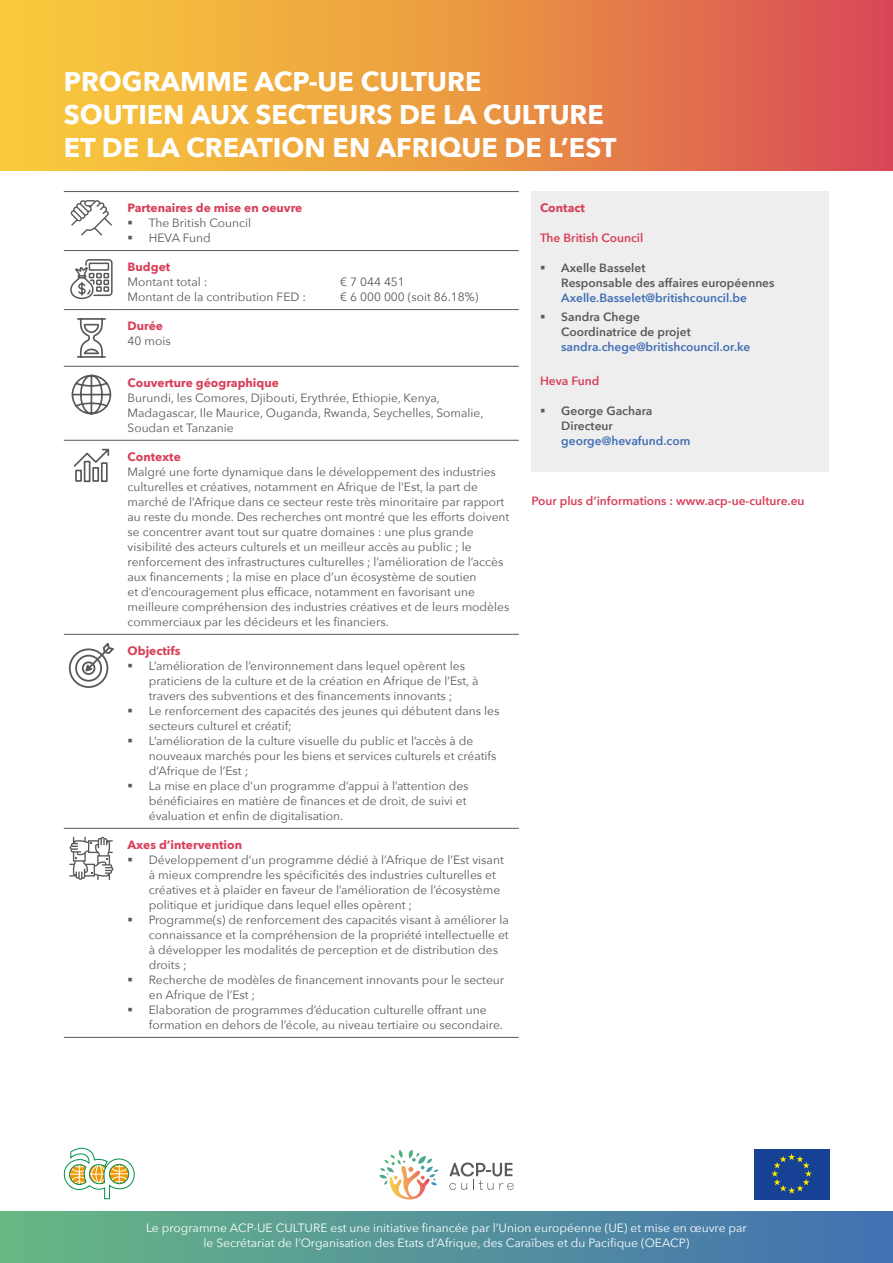
<style>
.page{position:relative;width:893px;height:1263px;background:#fff}
.page>*{position:absolute;margin:0;border:0;box-sizing:border-box;transform-origin:0 0}
.t1{font:700 27px/33px "Avenir Next";color:#fff}
.t2{font:12px/15px "Avenir Next";color:#58595b}
.t3{font:12px/15px "Avenir Next";color:#fff;text-align:center}
.t4{font:600 12px/15px "Avenir Next";color:#58595b}
.t5{font:700 12px "Avenir Next";color:#d7415a}
.t6{font:600 12px "Avenir Next";color:#416eb4}
.t7{font:600 12px "Avenir Next";color:#d7415a}
</style>
<div class="page">
<div style="left:0;top:0;width:893px;height:170px;background:linear-gradient(to right,#fbd637,#da5153)"></div>
<div style="left:0;top:1212px;width:893px;height:51px;background:linear-gradient(to right,#68b783,#4270b3)"></div>
<div style="left:531px;top:191px;width:298px;height:281px;background:#eeeeef"></div>
<svg style="left:64px;top:1148px;width:71px;height:51px"></svg>
<hr style="left:64px;top:191px;width:55px;height:1px;background:#58595b">
<hr style="left:119px;top:191px;width:400px;height:1px;background:#58595b">
<hr style="left:64px;top:250px;width:55px;height:1px;background:#58595b">
<hr style="left:119px;top:250px;width:400px;height:1px;background:#58595b">
<hr style="left:64px;top:309px;width:55px;height:1px;background:#58595b">
<hr style="left:119px;top:309px;width:400px;height:1px;background:#58595b">
<hr style="left:64px;top:366px;width:55px;height:1px;background:#58595b">
<hr style="left:119px;top:366px;width:400px;height:1px;background:#58595b">
<hr style="left:64px;top:440px;width:55px;height:1px;background:#58595b">
<hr style="left:119px;top:440px;width:400px;height:1px;background:#58595b">
<hr style="left:64px;top:634px;width:55px;height:1px;background:#58595b">
<hr style="left:119px;top:634px;width:400px;height:1px;background:#58595b">
<hr style="left:64px;top:828px;width:55px;height:1px;background:#58595b">
<hr style="left:119px;top:828px;width:400px;height:1px;background:#58595b">
<hr style="left:64px;top:1037px;width:55px;height:1px;background:#58595b">
<hr style="left:119px;top:1037px;width:400px;height:1px;background:#58595b">
<svg style="left:69px;top:200px;width:44px;height:283px"></svg>
<svg style="left:68px;top:643px;width:46px;height:45px"></svg>
<svg style="left:69px;top:837px;width:44px;height:43px"></svg>
<div style="left:754px;top:1149px;width:75px;height:50px;background:#164194"></div>
<svg style="left:771px;top:1153px;width:41px;height:41px"></svg>
<svg style="left:449px;top:1162px;width:65px;height:28px"></svg>
<svg style="left:379px;top:1149px;width:60px;height:50px"></svg>
<h1 class="t1" style="left:64px;top:64px;width:554px">PROGRAMME ACP-UE CULTURE<br>SOUTIEN AUX SECTEURS DE LA CULTURE<br>ET DE LA CREATION EN AFRIQUE DE L’EST</h1>
<p class="t5" style="left:128px;top:197px;width:176px">Partenaires de mise en oeuvre</p>
<p class="t2" style="left:128px;top:215px;width:125px">▪ The British Council</p>
<p class="t2" style="left:128px;top:230px;width:85px">▪ HEVA Fund</p>
<p class="t5" style="left:128px;top:256px;width:44px">Budget</p>
<p class="t2" style="left:128px;top:274px;width:81px">Montant total :</p>
<p class="t2" style="left:340px;top:274px;width:66px">€ 7 044 451</p>
<p class="t2" style="left:128px;top:289px;width:180px">Montant de la contribution FED :</p>
<p class="t2" style="left:340px;top:289px;width:140px">€ 6 000 000 (soit 86.18%)</p>
<p class="t5" style="left:128px;top:315px;width:37px">Durée</p>
<p class="t2" style="left:128px;top:333px;width:45px">40 mois</p>
<p class="t5" style="left:128px;top:372px;width:153px">Couverture géographique</p>
<p class="t2" style="left:128px;top:390px;width:357px">Burundi, les Comores, Djibouti, Erythrée, Ethiopie, Kenya,<br>Madagascar, Ile Maurice, Ouganda, Rwanda, Seychelles, Somalie,<br>Soudan et Tanzanie</p>
<p class="t5" style="left:128px;top:446px;width:55px">Contexte</p>
<p class="t2" style="left:128px;top:464px;width:383px">Malgré une forte dynamique dans le développement des industries culturelles et créatives, notamment en Afrique de l’Est, la part de marché de l’Afrique dans ce secteur reste très minoritaire par rapport au reste du monde. Des recherches ont montré que les efforts doivent se concentrer avant tout sur quatre domaines : une plus grande visibilité des acteurs culturels et un meilleur accès au public ; le renforcement des infrastructures culturelles ; l’amélioration de l’accès aux financements ; la mise en place d’un écosystème de soutien<br>et d’encouragement plus efficace, notamment en favorisant une meilleure compréhension des industries créatives et de leurs modèles commerciaux par les décideurs et les financiers.</p>
<p class="t5" style="left:128px;top:640px;width:54px">Objectifs</p>
<p class="t2" style="left:149px;top:658px;width:331px;text-indent:-21px">▪ L’amélioration de l’environnement dans lequel opèrent les praticiens de la culture et de la création en Afrique de l’Est, à travers des subventions et des financements innovants ;</p>
<p class="t2" style="left:149px;top:703px;width:352px;text-indent:-21px">▪ Le renforcement des capacités des jeunes qui débutent dans les secteurs culturel et créatif;</p>
<p class="t2" style="left:149px;top:733px;width:349px;text-indent:-21px">▪ L’amélioration de la culture visuelle du public et l’accès à de nouveaux marchés pour les biens et services culturels et créatifs d’Afrique de l’Est ;</p>
<p class="t2" style="left:149px;top:778px;width:321px;text-indent:-21px">▪ La mise en place d’un programme d’appui à l’attention des bénéficiaires en matière de finances et de droit, de suivi et évaluation et enfin de digitalisation.</p>
<p class="t5" style="left:128px;top:834px;width:116px">Axes d’intervention</p>
<p class="t2" style="left:149px;top:852px;width:356px;text-indent:-21px">▪ Développement d’un programme dédié à l’Afrique de l’Est visant à mieux comprendre les spécificités des industries culturelles et créatives et à plaider en faveur de l’amélioration de l’écosystème politique et juridique dans lequel elles opèrent ;</p>
<p class="t2" style="left:149px;top:912px;width:362px;text-indent:-21px">▪ Programme(s) de renforcement des capacités visant à améliorer la connaissance et la compréhension de la propriété intellectuelle et à développer les modalités de perception et de distribution des droits ;</p>
<p class="t2" style="left:149px;top:972px;width:357px;text-indent:-21px">▪ Recherche de modèles de financement innovants pour le secteur en Afrique de l’Est ;</p>
<p class="t2" style="left:149px;top:1002px;width:356px;text-indent:-21px">▪ Elaboration de programmes d’éducation culturelle offrant une formation en dehors de l’école, au niveau tertiaire ou secondaire.</p>
<p class="t5" style="left:540px;top:197px;width:46px">Contact</p>
<p class="t7" style="left:540px;top:227px;width:105px">The British Council</p>
<p class="t4" style="left:561px;top:260px;width:215px;text-indent:-21px">▪ Axelle Basselet<br>Responsable des affaires européennes</p>
<p class="t6" style="left:561px;top:287px;width:187px">Axelle.Basselet@britishcouncil.be</p>
<p class="t4" style="left:561px;top:309px;width:131px;text-indent:-21px">▪ Sandra Chege<br>Coordinatrice de projet</p>
<p class="t6" style="left:561px;top:337px;width:191px">sandra.chege@britishcouncil.or.ke</p>
<p class="t7" style="left:540px;top:371px;width:61px">Heva Fund</p>
<p class="t4" style="left:561px;top:403px;width:93px;text-indent:-21px">▪ George Gachara<br>Directeur</p>
<p class="t6" style="left:561px;top:431px;width:131px">george@hevafund.com</p>
<p class="t7" style="left:531px;top:491px;width:275px">Pour plus d’informations : www.acp-ue-culture.eu</p>
<p class="t3" style="left:146px;top:1220px;width:602px">Le programme ACP-UE CULTURE est une initiative financée par l’Union européenne (UE) et mise en œuvre par le Secrétariat de l’Organisation des Etats d’Afrique, des Caraïbes et du Pacifique (OEACP)</p>
</div>
